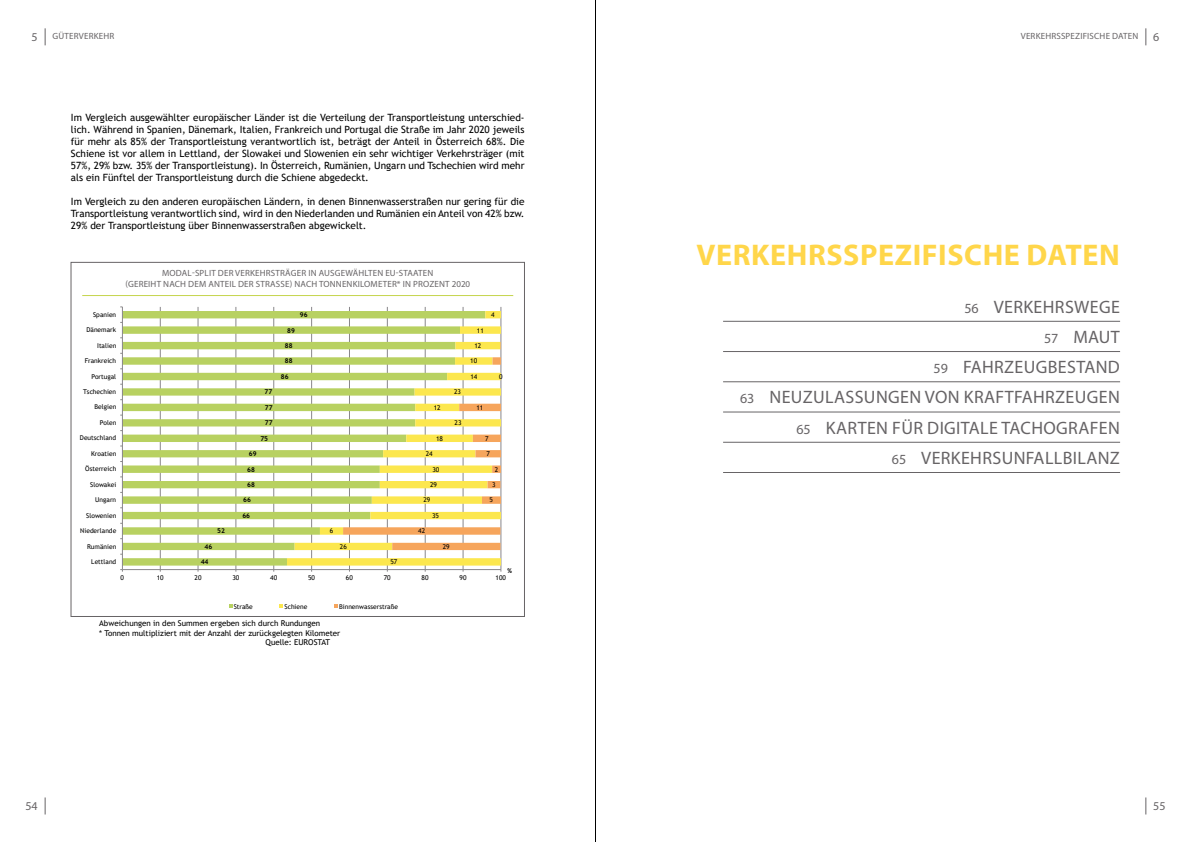
<style>
.page{position:relative;width:1191px;height:842px;background:#fff}
.page>*{position:absolute;margin:0;border:0;box-sizing:border-box;transform-origin:0 0}
.t1{font:700 30px "Myriad Pro";letter-spacing:.02em;color:#ffd64a}
.t2{font:18px/30.2px "Myriad Pro";letter-spacing:.02em;color:#676466;text-align:right}
.t3{font:12px "Myriad Pro";color:#676466}
.t4{font:10px/12px "Trebuchet MS";color:#000;text-align:justify}
.t5{font:9px/10.8px "Myriad Pro";letter-spacing:.02em;color:#676466;text-align:center}
.t6{font:8px "Trebuchet MS";color:#000}
.t7{font:6.6px "Trebuchet MS";letter-spacing:.005em;color:#000}
.t8{font:700 6.6px "Trebuchet MS";color:#000}
.s1{font-size:12px}
.s2{font-size:14px}
</style>
<div class="page">
<svg style="left:45px;top:28px;width:1px;height:17px"></svg>
<svg style="left:45px;top:797px;width:1px;height:17px"></svg>
<svg style="left:1145px;top:797px;width:1px;height:17px"></svg>
<hr style="left:595px;top:0;width:1px;height:842px;background:#000">
<hr style="left:500px;top:307px;width:1px;height:263px;background:#89878a">
<hr style="left:463px;top:307px;width:1px;height:263px;background:#89878a">
<hr style="left:425px;top:307px;width:1px;height:263px;background:#89878a">
<hr style="left:387px;top:307px;width:1px;height:263px;background:#89878a">
<hr style="left:349px;top:307px;width:1px;height:263px;background:#89878a">
<hr style="left:311px;top:307px;width:1px;height:263px;background:#89878a">
<hr style="left:273px;top:307px;width:1px;height:263px;background:#89878a">
<hr style="left:235px;top:307px;width:1px;height:263px;background:#89878a">
<hr style="left:198px;top:307px;width:1px;height:263px;background:#89878a">
<hr style="left:160px;top:307px;width:1px;height:263px;background:#89878a">
<svg style="left:123px;top:311px;width:164px;height:255px"></svg>
<svg style="left:287px;top:311px;width:214px;height:255px"></svg>
<svg style="left:343px;top:342px;width:158px;height:208px"></svg>
<hr style="left:122px;top:569px;width:379px;height:1px;background:#89878a">
<hr style="left:122px;top:307px;width:1px;height:263px;background:#89878a">
<svg style="left:334px;top:605px;width:4px;height:3px"></svg>
<hr style="left:82px;top:295px;width:431px;height:1px;background:#c5d54d">
<svg style="left:1145px;top:28px;width:1px;height:17px"></svg>
<hr style="left:723px;top:321px;width:397px;height:1px;background:#676466">
<hr style="left:723px;top:351px;width:397px;height:1px;background:#676466">
<hr style="left:723px;top:382px;width:397px;height:1px;background:#676466">
<hr style="left:723px;top:412px;width:397px;height:1px;background:#676466">
<hr style="left:723px;top:442px;width:397px;height:1px;background:#676466">
<hr style="left:723px;top:472px;width:397px;height:1px;background:#676466">
<p class="t5" style="left:32px;top:30px;width:84px"><span class="s1">5</span> GÜTERVERKEHR</p>
<p class="t4" style="left:71px;top:111px;width:455px">Im Vergleich ausgewählter europäischer Länder ist die Verteilung der Transportleistung unterschied&shy;lich. Während in Spanien, Dänemark, Italien, Frankreich und Portugal die Straße im Jahr 2020 jeweils für mehr als 85% der Transportleistung verantwortlich ist, beträgt der Anteil in Österreich 68%. Die Schiene ist vor allem in Lettland, der Slowakei und Slowenien ein sehr wichtiger Verkehrsträger (mit 57%, 29% bzw. 35% der Transportleistung). In Österreich, Rumänien, Ungarn und Tschechien wird mehr als ein Fünftel der Transportleistung durch die Schiene abgedeckt.</p>
<p class="t4" style="left:71px;top:195px;width:455px">Im Vergleich zu den anderen europäischen Ländern, in denen Binnenwasserstraßen nur gering für die Transportleistung verantwortlich sind, wird in den Niederlanden und Rumänien ein Anteil von 42% bzw.<br>29% der Transportleistung über Binnenwasserstraßen abgewickelt.</p>
<p class="t5" style="left:125px;top:268px;width:346px">MODAL-SPLIT DER VERKEHRSTRÄGER IN AUSGEWÄHLTEN EU-STAATEN<br>(GEREIHT NACH DEM ANTEIL DER STRASSE) NACH TONNENKILOMETER* IN PROZENT 2020</p>
<p class="t7" style="left:93px;top:310px;width:25px">Spanien</p>
<p class="t8" style="left:300px;top:311px;width:9px">96</p>
<p class="t7" style="left:491px;top:311px;width:5px">4</p>
<p class="t7" style="left:86px;top:326px;width:31px">Dänemark</p>
<p class="t8" style="left:287px;top:326px;width:9px">89</p>
<p class="t7" style="left:477px;top:326px;width:8px">11</p>
<p class="t7" style="left:97px;top:341px;width:21px">Italien</p>
<p class="t8" style="left:285px;top:341px;width:9px">88</p>
<p class="t7" style="left:474px;top:341px;width:8px">12</p>
<p class="t7" style="left:85px;top:357px;width:33px">Frankreich</p>
<p class="t8" style="left:285px;top:357px;width:9px">88</p>
<p class="t7" style="left:470px;top:357px;width:8px">10</p>
<p class="t7" style="left:91px;top:372px;width:26px">Portugal</p>
<p class="t8" style="left:281px;top:372px;width:9px">86</p>
<p class="t7" style="left:470px;top:372px;width:8px">14</p>
<p class="t7" style="left:499px;top:372px;width:5px">0</p>
<p class="t7" style="left:83px;top:387px;width:35px">Tschechien</p>
<p class="t8" style="left:264px;top:388px;width:9px">77</p>
<p class="t7" style="left:454px;top:388px;width:8px">23</p>
<p class="t7" style="left:94px;top:403px;width:23px">Belgien</p>
<p class="t8" style="left:265px;top:403px;width:9px">77</p>
<p class="t7" style="left:434px;top:403px;width:8px">12</p>
<p class="t7" style="left:476px;top:403px;width:8px">11</p>
<p class="t7" style="left:100px;top:418px;width:18px">Polen</p>
<p class="t8" style="left:265px;top:419px;width:9px">77</p>
<p class="t7" style="left:454px;top:419px;width:8px">23</p>
<p class="t7" style="left:80px;top:434px;width:38px">Deutschland</p>
<p class="t8" style="left:260px;top:434px;width:9px">75</p>
<p class="t7" style="left:436px;top:434px;width:8px">18</p>
<p class="t7" style="left:485px;top:434px;width:5px">7</p>
<p class="t7" style="left:91px;top:449px;width:27px">Kroatien</p>
<p class="t8" style="left:249px;top:450px;width:9px">69</p>
<p class="t7" style="left:426px;top:450px;width:8px">24</p>
<p class="t7" style="left:486px;top:450px;width:5px">7</p>
<p class="t7" style="left:85px;top:465px;width:33px">Österreich</p>
<p class="t8" style="left:247px;top:465px;width:9px">68</p>
<p class="t7" style="left:432px;top:465px;width:8px">30</p>
<p class="t7" style="left:495px;top:465px;width:5px">2</p>
<p class="t7" style="left:90px;top:480px;width:28px">Slowakei</p>
<p class="t8" style="left:247px;top:481px;width:9px">68</p>
<p class="t7" style="left:430px;top:480px;width:8px">29</p>
<p class="t7" style="left:492px;top:480px;width:5px">3</p>
<p class="t7" style="left:95px;top:496px;width:22px">Ungarn</p>
<p class="t8" style="left:243px;top:496px;width:9px">66</p>
<p class="t7" style="left:423px;top:496px;width:8px">29</p>
<p class="t7" style="left:489px;top:496px;width:5px">5</p>
<p class="t7" style="left:86px;top:511px;width:32px">Slowenien</p>
<p class="t8" style="left:242px;top:511px;width:9px">66</p>
<p class="t7" style="left:432px;top:511px;width:8px">35</p>
<p class="t7" style="left:80px;top:527px;width:38px">Niederlande</p>
<p class="t8" style="left:217px;top:527px;width:9px">52</p>
<p class="t7" style="left:330px;top:527px;width:5px">6</p>
<p class="t7" style="left:418px;top:527px;width:8px">42</p>
<p class="t7" style="left:87px;top:542px;width:31px">Rumänien</p>
<p class="t8" style="left:204px;top:542px;width:9px">46</p>
<p class="t7" style="left:340px;top:542px;width:8px">26</p>
<p class="t7" style="left:443px;top:542px;width:8px">29</p>
<p class="t7" style="left:91px;top:557px;width:26px">Lettland</p>
<p class="t8" style="left:201px;top:558px;width:9px">44</p>
<p class="t7" style="left:390px;top:558px;width:8px">57</p>
<p class="t8" style="left:507px;top:566px;width:6px">%</p>
<p class="t7" style="left:121px;top:573px;width:5px">0</p>
<p class="t7" style="left:157px;top:573px;width:8px">10</p>
<p class="t7" style="left:194px;top:573px;width:8px">20</p>
<p class="t7" style="left:232px;top:573px;width:8px">30</p>
<p class="t7" style="left:270px;top:573px;width:8px">40</p>
<p class="t7" style="left:308px;top:573px;width:8px">50</p>
<p class="t7" style="left:346px;top:573px;width:8px">60</p>
<p class="t7" style="left:384px;top:573px;width:8px">70</p>
<p class="t7" style="left:421px;top:573px;width:8px">80</p>
<p class="t7" style="left:459px;top:573px;width:8px">90</p>
<p class="t7" style="left:495px;top:573px;width:12px">100</p>
<p class="t7" style="left:234px;top:602px;width:21px">Straße</p>
<p class="t7" style="left:284px;top:602px;width:24px">Schiene</p>
<p class="t7" style="left:339px;top:602px;width:60px">Binnenwasserstraße</p>
<p class="t6" style="left:99px;top:618px;width:222px">Abweichungen in den Summen ergeben sich durch Rundungen</p>
<p class="t6" style="left:99px;top:628px;width:243px">* Tonnen multipliziert mit der Anzahl der zurückgelegten Kilometer</p>
<p class="t6" style="left:266px;top:637px;width:66px">Quelle: EUROSTAT</p>
<p class="t5" style="left:1020px;top:30px;width:140px">VERKEHRSSPEZIFISCHE DATEN <span class="s1">6</span></p>
<h1 class="t1" style="left:696px;top:235px;width:425px">VERKEHRSSPEZIFISCHE DATEN</h1>
<h2 class="t2" style="left:740px;top:291px;width:381px"><span class="s2">56</span> VERKEHRSWEGE<br><span class="s2">57</span> MAUT<br><span class="s2">59</span> FAHRZEUGBESTAND<br><span class="s2">63</span> NEUZULASSUNGEN VON KRAFTFAHRZEUGEN<br><span class="s2">65</span> KARTEN FÜR DIGITALE TACHOGRAFEN<br><span class="s2">65</span> VERKEHRSUNFALLBILANZ</h2>
<p class="t3" style="left:25px;top:799px;width:14px">54</p>
<p class="t3" style="left:1153px;top:799px;width:14px">55</p>
</div>
